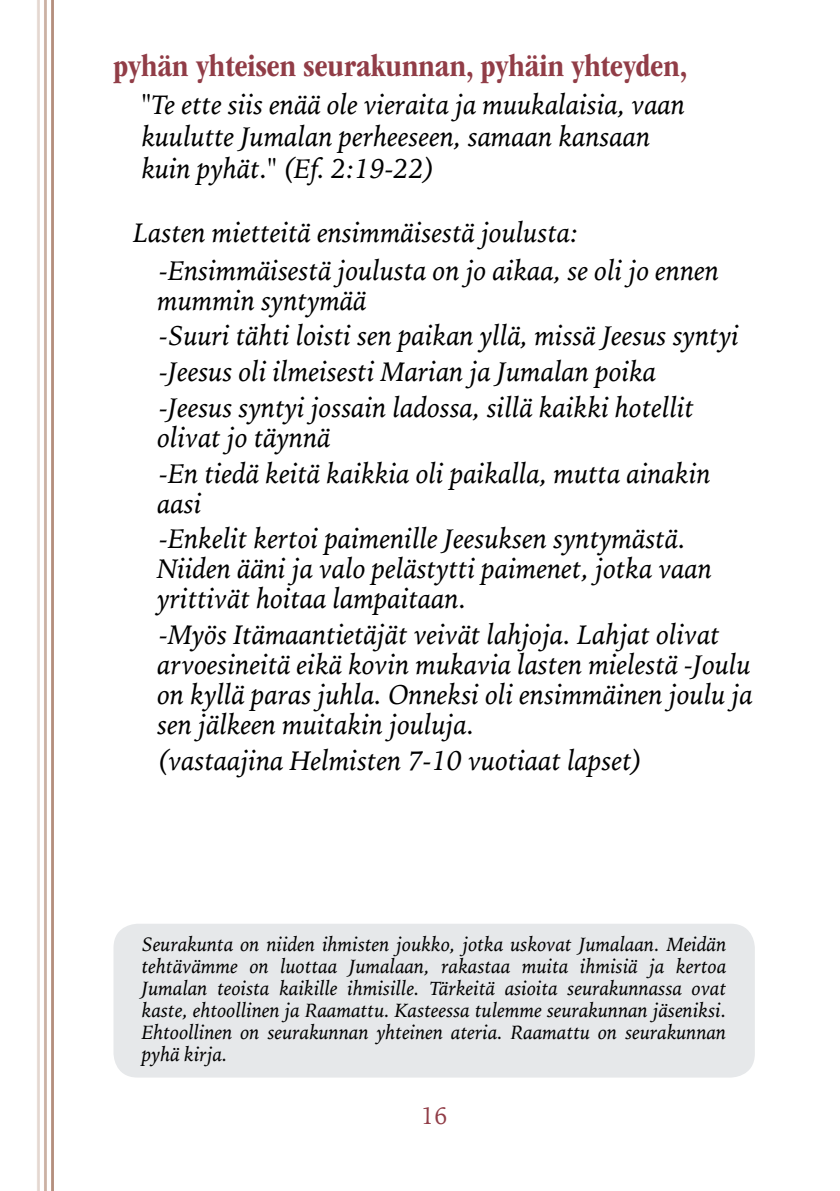
<style>
.page{position:relative;width:840px;height:1191px;background:#fff}
.page>*{position:absolute;margin:0;border:0;box-sizing:border-box;transform-origin:0 0}
.t1{font:700 condensed 32px "ITC Garamond Std";color:#913d47}
.t2{font:italic 28px/35.6px "Iowan Old Style";color:#000}
.t3{font:24px "Iowan Old Style";color:#913d47}
.t4{font:italic 20px/22px "Iowan Old Style";color:#000;text-align:justify}
</style>
<div class="page">
<div style="left:113px;top:923px;width:641px;height:154px;background:#e6e8ea;border-radius:24px"></div>
<p class="t1" style="left:113px;top:48px;width:575px">pyhän yhteisen seurakunnan, pyhäin yhteyden,</p>
<p class="t2" style="left:142px;top:87px;width:544px;line-height:32px">"Te ette siis enää ole vieraita ja muukalaisia, vaan kuulutte Jumalan perheeseen, samaan kansaan kuin pyhät." (Ef. 2:19-22)</p>
<p class="t2" style="left:159px;top:213px;width:561px;line-height:37.6px;text-indent:-26px">Lasten mietteitä ensimmäisestä joulusta: -Ensimmäisestä joulusta on jo aikaa, se oli jo ennen</p>
<p class="t2" style="left:157px;top:281px;width:582px">mummin syntymää<br>-Suuri tähti loisti sen paikan yllä, missä Jeesus syntyi -Jeesus oli ilmeisesti Marian ja Jumalan poika<br>-Jeesus syntyi jossain ladossa, sillä kaikki hotellit</p>
<p class="t2" style="left:157px;top:418px;width:554px">olivat jo täynnä<br>-En tiedä keitä kaikkia oli paikalla, mutta ainakin</p>
<p class="t2" style="left:157px;top:484px;width:529px">aasi<br>-Enkelit kertoi paimenille Jeesuksen syntymästä.</p>
<p class="t2" style="left:157px;top:552px;width:556px;line-height:30px">Niiden ääni ja valo pelästytti paimenet, jotka vaan yrittivät hoitaa lampaitaan.</p>
<p class="t2" style="left:157px;top:618px;width:596px;line-height:30px">-Myös Itämaantietäjät veivät lahjoja. Lahjat olivat arvoesineitä eikä kovin mukavia lasten mielestä -Joulu on kyllä paras juhla. Onneksi oli ensimmäinen joulu ja sen jälkeen muitakin jouluja.</p>
<p class="t2" style="left:157px;top:741px;width:486px">(vastaajina Helmisten 7-10 vuotiaat lapset)</p>
<p class="t4" style="left:142px;top:932px;width:585px">Seurakunta on niiden ihmisten joukko, jotka uskovat Jumalaan. Meidän tehtävämme on luottaa Jumalaan, rakastaa muita ihmisiä ja kertoa Jumalan teoista kaikille ihmisille. Tärkeitä asioita seurakunnassa ovat kaste, ehtoollinen ja Raamattu. Kasteessa tulemme seurakunnan jäseniksi.<br>Ehtoollinen on seurakunnan yhteinen ateria. Raamattu on seurakunnan pyhä kirja.</p>
<p class="t3" style="left:420px;top:1094px;width:28px">16</p>
</div>
